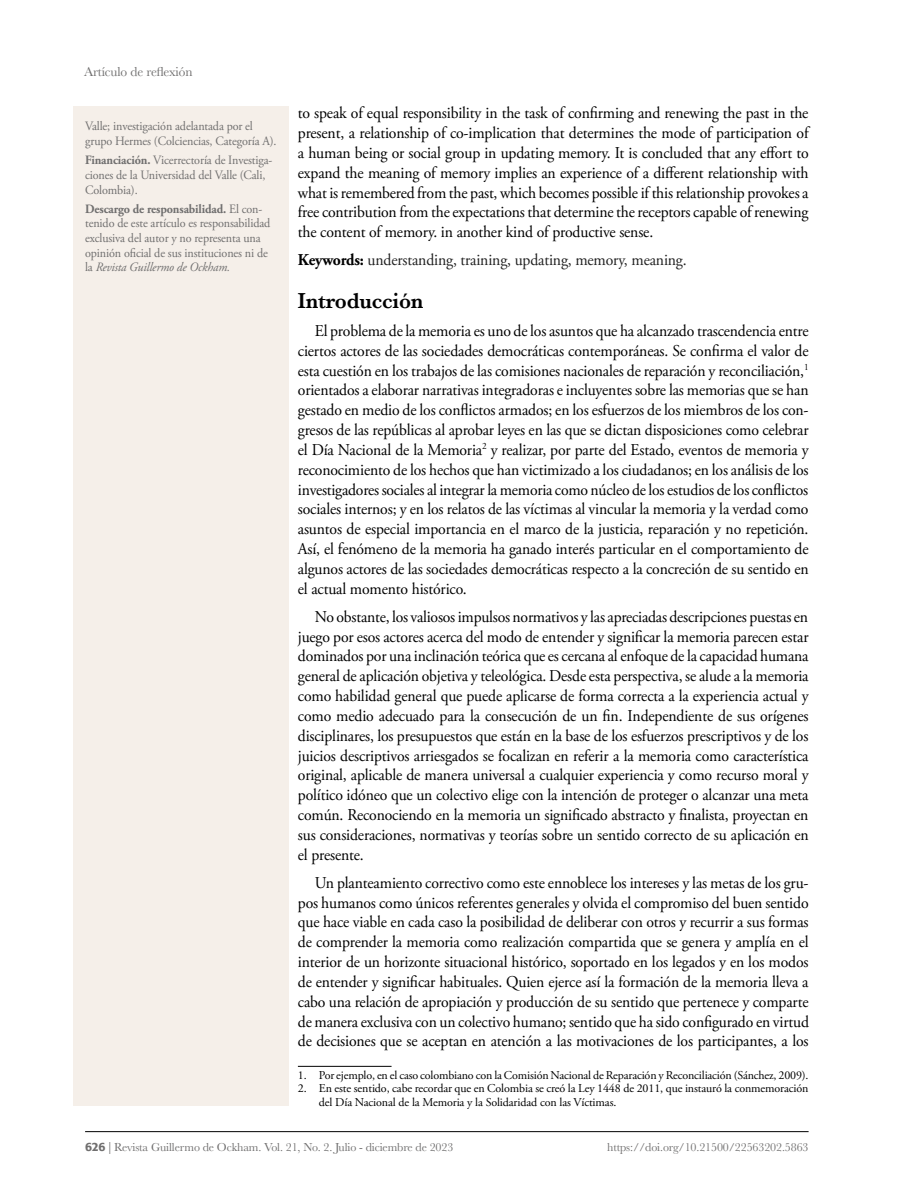
<style>
.page{position:relative;width:915px;height:1191px;background:#fff}
.page>*{position:absolute;margin:0;border:0;box-sizing:border-box;transform-origin:0 0}
.t1{font:600 22.5px "Baskerville";letter-spacing:-.01em;color:#000;scale:.95 1}
.t2{font:16.5px/19.8px "Adobe Garamond Pro";letter-spacing:-.01em;color:#000;text-align:justify;scale:.95 1}
.t3{font:16.5px "Adobe Garamond Pro";letter-spacing:-.01em;color:#212121;scale:.95 1}
.t4{font:13.5px "Baskerville";letter-spacing:-.01em;color:#706f6f}
.t5{font:12.75px/14.7px "Adobe Garamond Pro";letter-spacing:-.01em;color:#706f6f;scale:.95 1}
.t6{font:12px/13.5px "Adobe Garamond Pro";letter-spacing:-.01em;color:#000}
.t7{font:12px "Baskerville";letter-spacing:-.01em;color:#706f6f}
.s1{font-weight:700}
.s2{font-style:italic}
.s3{font-weight:700;color:#000}
.s4{font-family:"Formata";font-weight:500}
.s5{font-family:"Adobe Garamond Pro"}
</style>
<div class="page">
<hr style="left:85px;top:1131px;width:723px;height:1px;background:#000">
<div style="left:73px;top:106px;width:216px;height:1000px;background:#f5efe9"></div>
<hr style="left:298px;top:1066px;width:93px;height:1px;background:#000">
<p class="t4" style="left:84px;top:63px;width:110px">Artículo de reflexión</p>
<p class="t5" style="left:85px;top:119px;width:203px">Valle; investigación adelantada por el grupo Hermes (Colciencias, Categoría A).</p>
<p class="t5" style="left:85px;top:153px;width:199px"><span class="s1">Financiación.</span> Vicerrectoría de Investiga&shy;ciones de la Universidad del Valle (Cali,<br>Colombia).</p>
<p class="t5" style="left:85px;top:201px;width:196px"><span class="s1">Descargo de responsabilidad.</span> El con&shy;tenido de este artículo es responsabilidad exclusiva del autor y no representa una opinión oficial de sus instituciones ni de la <span class="s2">Revista Guillermo de Ockham.</span></p>
<p class="t2" style="left:298px;top:104px;width:539px">to speak of equal responsibility in the task of confirming and renewing the past in the present, a relationship of co-implication that determines the mode of participation of a human being or social group in updating memory. It is concluded that any effort to expand the meaning of memory implies an experience of a different relationship with what is remembered from the past, which becomes possible if this relationship provokes a free contribution from the expectations that determine the receptors capable of renewing the content of memory. in another kind of productive sense.</p>
<p class="t3" style="left:298px;top:250px;width:410px"><span class="s3">Keywords:</span> understanding, training, updating, memory, meaning.</p>
<h1 class="t1" style="left:298px;top:285px;width:134px">Introducción</h1>
<p class="t2" style="left:298px;top:321px;width:539px;text-indent:17px">El problema de la memoria es uno de los asuntos que ha alcanzado trascendencia entre ciertos actores de las sociedades democráticas contemporáneas. Se confirma el valor de esta cuestión en los trabajos de las comisiones nacionales de reparación y reconciliación,<sup>1 </sup>orientados a elaborar narrativas integradoras e incluyentes sobre las memorias que se han gestado en medio de los conflictos armados; en los esfuerzos de los miembros de los con&shy;gresos de las repúblicas al aprobar leyes en las que se dictan disposiciones como celebrar el Día Nacional de la Memoria<sup>2</sup> y realizar, por parte del Estado, eventos de memoria y reconocimiento de los hechos que han victimizado a los ciudadanos; en los análisis de los investigadores sociales al integrar la memoria como núcleo de los estudios de los conflictos sociales internos; y en los relatos de las víctimas al vincular la memoria y la verdad como asuntos de especial importancia en el marco de la justicia, reparación y no repetición.<br>Así, el fenómeno de la memoria ha ganado interés particular en el comportamiento de algunos actores de las sociedades democráticas respecto a la concreción de su sentido en el actual momento histórico.</p>
<p class="t2" style="left:298px;top:607px;width:539px;text-indent:17px">No obstante, los valiosos impulsos normativos y las apreciadas descripciones puestas en juego por esos actores acerca del modo de entender y significar la memoria parecen estar dominados por una inclinación teórica que es cercana al enfoque de la capacidad humana general de aplicación objetiva y teleológica. Desde esta perspectiva, se alude a la memoria como habilidad general que puede aplicarse de forma correcta a la experiencia actual y como medio adecuado para la consecución de un fin. Independiente de sus orígenes disciplinares, los presupuestos que están en la base de los esfuerzos prescriptivos y de los juicios descriptivos arriesgados se focalizan en referir a la memoria como característica original, aplicable de manera universal a cualquier experiencia y como recurso moral y político idóneo que un colectivo elige con la intención de proteger o alcanzar una meta común. Reconociendo en la memoria un significado abstracto y finalista, proyectan en sus consideraciones, normativas y teorías sobre un sentido correcto de su aplicación en el presente.</p>
<p class="t2" style="left:298px;top:873px;width:539px;text-indent:17px">Un planteamiento correctivo como este ennoblece los intereses y las metas de los gru&shy;pos humanos como únicos referentes generales y olvida el compromiso del buen sentido que hace viable en cada caso la posibilidad de deliberar con otros y recurrir a sus formas de comprender la memoria como realización compartida que se genera y amplía en el interior de un horizonte situacional histórico, soportado en los legados y en los modos de entender y significar habituales. Quien ejerce así la formación de la memoria lleva a cabo una relación de apropiación y producción de su sentido que pertenece y comparte de manera exclusiva con un colectivo humano; sentido que ha sido configurado en virtud de decisiones que se aceptan en atención a las motivaciones de los participantes, a los</p>
<p class="t6" style="left:298px;top:1068px;width:512px">1. Por ejemplo, en el caso colombiano con la Comisión Nacional de Reparación y Reconciliación (Sánchez, 2009).</p>
<p class="t6" style="left:319px;top:1082px;width:491px;text-indent:-21px">2. En este sentido, cabe recordar que en Colombia se creó la Ley 1448 de 2011, que instauró la conmemoración del Día Nacional de la Memoria y la Solidaridad con las Víctimas.</p>
<p class="t7" style="left:85px;top:1139px;width:369px"><span class="s4">626</span> <span class="s5">|</span> Revista Guillermo de Ockham. Vol. 21, No. 2. Julio - diciembre de 2023</p>
<p class="t7" style="left:607px;top:1139px;width:203px">https://doi.org/10.21500/22563202.5863</p>
</div>
